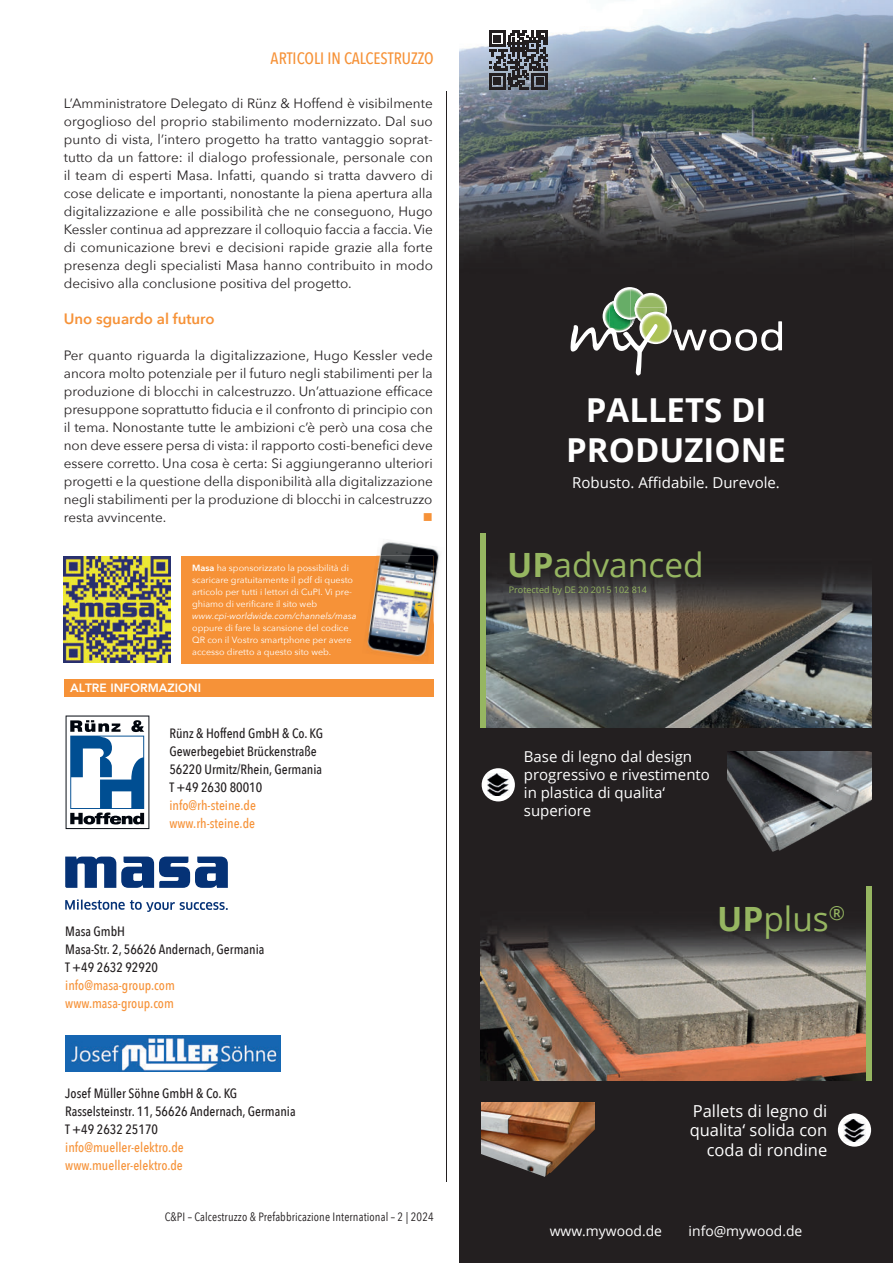
<style>
.page{position:relative;width:893px;height:1263px;background:#fff}
.page>*{position:absolute;margin:0;border:0;box-sizing:border-box;transform-origin:0 0}
.t1{font:33.45px "Open Sans";color:#96b661}
.t2{font:700 33px/39.6px "Open Sans";color:#fff;text-align:center}
.t3{font:16.5px/19.8px "Open Sans";color:#fff;text-align:right}
.t4{font:500 16.5px "Avenir Next Condensed";color:#f69238}
.t5{font:15px/18px "Open Sans";color:#fff}
.t6{font:600 15px "Avenir Next";color:#f69238}
.t7{font:13.95px "Open Sans";color:#fff}
.t8{font:13.5px/18px "Avenir Next";color:#231f20;text-align:justify}
.t9{font:500 13.5px/18px "Avenir Next Condensed";color:#231f20}
.t10{font:500 13.5px/18px "Avenir Next Condensed";color:#f69238}
.t11{font:13.5px "Wingdings";color:#f69238}
.t12{font:12px "Avenir Next Condensed";letter-spacing:.01em;color:#231f20}
.t13{font:800 12px "Avenir";color:#fff}
.t14{font:9px/12px "Avenir Next";color:#fff}
.t15{font:italic 9px "Avenir Next";color:#fff}
.t16{font:9px "Open Sans";color:#96b661}
.s1{font-weight:600}
.s2{font-weight:700}
</style>
<div class="page">
<hr style="left:446px;top:91px;width:1px;height:1091px;background:#231f20">
<div style="left:64px;top:679px;width:370px;height:17px;background:#f69238"></div>
<div style="left:181px;top:556px;width:252px;height:107px;background:#f69238"></div>
<img style="left:64px;top:556px;width:106px;height:107px">
<img style="left:376px;top:541px;width:64px;height:84px">
<img style="left:367px;top:556px;width:66px;height:101px">
<svg style="left:65px;top:899px;width:163px;height:13px"></svg>
<svg style="left:65px;top:857px;width:163px;height:31px"></svg>
<img style="left:65px;top:1035px;width:215px;height:37px">
<svg style="left:66px;top:715px;width:83px;height:114px"></svg>
<div style="left:459px;top:0;width:434px;height:1263px;background:#231f20"></div>
<img style="left:486px;top:574px;width:386px;height:153px">
<img style="left:481px;top:928px;width:385px;height:152px">
<div style="left:481px;top:533px;width:5px;height:194px;background:#96b661"></div>
<div style="left:866px;top:886px;width:6px;height:194px;background:#96b661"></div>
<img style="left:727px;top:751px;width:145px;height:101px">
<div style="left:482px;top:768px;width:33px;height:33px;background:#fff;border-radius:50%"></div>
<img style="left:487px;top:774px;width:22px;height:22px">
<img style="left:481px;top:1102px;width:114px;height:75px">
<div style="left:838px;top:1113px;width:33px;height:34px;background:#fff;border-radius:50%"></div>
<img style="left:843px;top:1119px;width:23px;height:22px">
<svg style="left:613px;top:287px;width:33px;height:32px"></svg>
<svg style="left:570px;top:289px;width:212px;height:87px"></svg>
<img style="left:459px;top:0;width:434px;height:251px">
<svg style="left:489px;top:31px;width:59px;height:58px"></svg>
<p class="t4" style="left:271px;top:49px;width:165px">ARTICOLI IN CALCESTRUZZO</p>
<p class="t8" style="left:64px;top:94px;width:371px">L’Amministratore Delegato di Rünz &amp; Hoffend è visibilmente orgoglioso del proprio stabilimento modernizzato. Dal suo punto di vista, l’intero progetto ha tratto vantaggio soprat&shy;tutto da un fattore: il dialogo professionale, personale con il team di esperti Masa. Infatti, quando si tratta davvero di cose delicate e importanti, nonostante la piena apertura alla digitalizzazione e alle possibilità che ne conseguono, Hugo Kessler continua ad apprezzare il colloquio faccia a faccia. Vie di comunicazione brevi e decisioni rapide grazie alla forte presenza degli specialisti Masa hanno contribuito in modo decisivo alla conclusione positiva del progetto.</p>
<p class="t6" style="left:64px;top:306px;width:152px">Uno sguardo al futuro</p>
<p class="t8" style="left:64px;top:346px;width:371px">Per quanto riguarda la digitalizzazione, Hugo Kessler vede ancora molto potenziale per il futuro negli stabilimenti per la produzione di blocchi in calcestruzzo. Un’attuazione efficace presuppone soprattutto fiducia e il confronto di principio con il tema. Nonostante tutte le ambizioni c’è però una cosa che non deve essere persa di vista: il rapporto costi-benefici deve essere corretto. Una cosa è certa: Si aggiungeranno ulteriori progetti e la questione della disponibilità alla digitalizzazione negli stabilimenti per la produzione di blocchi in calcestruzzo resta avvincente.</p>
<p class="t11" style="left:423px;top:510px;width:12px">■</p>
<p class="t14" style="left:192px;top:561px;width:162px"><span class="s1">Masa</span> ha sponsorizzato la possibilità di scaricare gratuitamente il pdf di questo articolo per tutti i lettori di CuPI. Vi pre&shy;ghiamo di verificare il sito web</p>
<p class="t15" style="left:192px;top:608px;width:166px">www.cpi-worldwide.com/channels/masa</p>
<p class="t14" style="left:192px;top:621px;width:161px">oppure di fare la scansione del codice<br>QR con il Vostro smartphone per avere accesso diretto a questo sito web.</p>
<p class="t13" style="left:70px;top:679px;width:132px">ALTRE INFORMAZIONI</p>
<p class="t9" style="left:169px;top:724px;width:155px">Rünz &amp; Hoffend GmbH &amp; Co. KG<br>Gewerbegebiet Brückenstraße<br>56220 Urmitz/Rhein, Germania<br>T +49 2630 80010</p>
<p class="t10" style="left:169px;top:796px;width:88px">info@rh-steine.de www.rh-steine.de</p>
<p class="t9" style="left:65px;top:922px;width:201px">Masa GmbH<br>Masa-Str. 2, 56626 Andernach, Germania<br>T +49 2632 92920</p>
<p class="t10" style="left:65px;top:976px;width:111px">info@masa-group.com www.masa-group.com</p>
<p class="t9" style="left:65px;top:1084px;width:232px">Josef Müller Söhne GmbH &amp; Co. KG<br>Rasselsteinstr. 11, 56626 Andernach, Germania<br>T +49 2632 25170</p>
<p class="t10" style="left:65px;top:1138px;width:120px">info@mueller-elektro.de www.mueller-elektro.de</p>
<p class="t12" style="left:165px;top:1207px;width:271px">C&amp;PI – Calcestruzzo &amp; Prefabbricazione International – 2 | 2024</p>
<h2 class="t2" style="left:566px;top:390px;width:221px">PALLETS DI<br>PRODUZIONE</h2>
<p class="t5" style="left:572px;top:473px;width:209px">Robusto. Affidabile. Durevole.</p>
<h1 class="t1" style="left:507px;top:542px;width:198px"><span class="s2">UP</span>advanced</h1>
<p class="t16" style="left:509px;top:584px;width:140px">Protected by DE 20 2015 102 814</p>
<p class="t5" style="left:524px;top:747px;width:188px">Base di legno dal design progressivo e rivestimento in plastica di qualita‘ superiore</p>
<h1 class="t1" style="left:717px;top:896px;width:129px"><span class="s2">UP</span>plus<sup>®</sup></h1>
<p class="t3" style="left:690px;top:1100px;width:139px">Pallets di legno di qualita‘ solida con coda di rondine</p>
<p class="t7" style="left:550px;top:1222px;width:114px">www.mywood.de</p>
<p class="t7" style="left:689px;top:1222px;width:115px">info@mywood.de</p>
</div>
